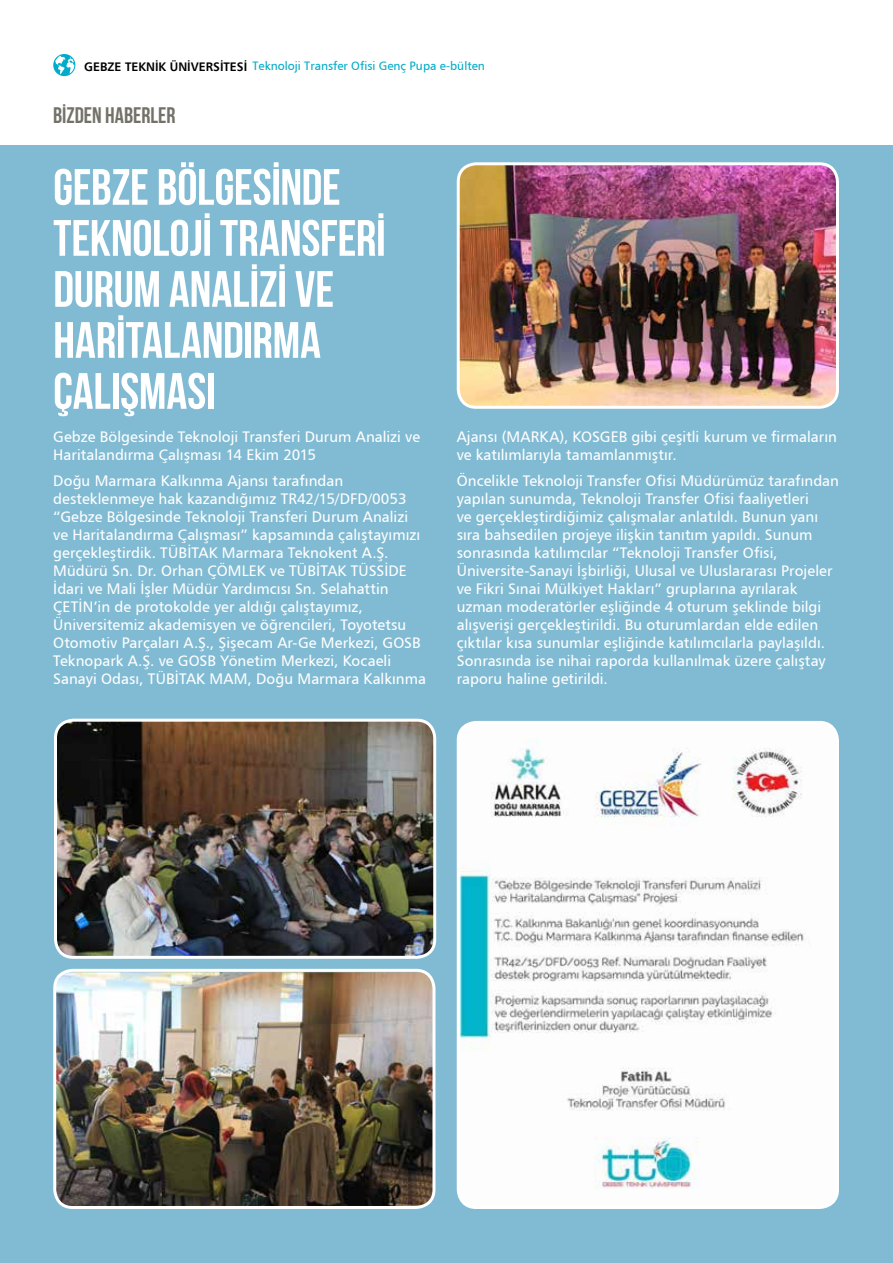
<style>
.page{position:relative;width:893px;height:1263px;background:#fff}
.page>*{position:absolute;margin:0;border:0;box-sizing:border-box;transform-origin:0 0}
.t1{font:700 51px/51px "Bebas Neue";letter-spacing:-.005em;color:#fff}
.t2{font:700 22.5px "Bebas Neue";letter-spacing:-.005em;color:#747268}
.t3{font:15px/18px "Humanist 777 BT Roman B";color:#fff}
.t4{font:12px "Humanist 777 BT Roman B";color:#00acc9}
.s1{font-family:"Humanist 777 BT Bold B";font-size:12.15px;color:#000}
</style>
<div class="page">
<div style="left:0;top:145px;width:893px;height:1118px;background:#81bbd3"></div>
<svg style="left:53px;top:54px;width:22px;height:22px"></svg>
<img style="left:458px;top:166px;width:377px;height:239px">
<div style="left:457px;top:162px;width:382px;height:247px;border:3px solid #fff;border-radius:18px"></div>
<img style="left:57px;top:972px;width:377px;height:235px">
<div style="left:53px;top:969px;width:382px;height:240px;border:3px solid #fff;border-radius:18px"></div>
<img style="left:56px;top:720px;width:379px;height:235px">
<div style="left:54px;top:719px;width:382px;height:240px;border:3px solid #fff;border-radius:18px"></div>
<img style="left:458px;top:722px;width:379px;height:485px">
<div style="left:457px;top:721px;width:382px;height:488px;border:3px solid #fff;border-radius:18px"></div>
<p class="t4" style="left:84px;top:59px;width:402px"><span class="s1">GEBZE TEKNİK ÜNİVERSİTESİ</span> Teknoloji Transfer Ofisi Genç Pupa e-bülten</p>
<h2 class="t2" style="left:53px;top:103px;width:124px">BİZDEN HABERLER</h2>
<h1 class="t1" style="left:53px;top:161px;width:334px">GEBZE BÖLGESİNDE<br>TEKNOLOJİ TRANSFERİ<br>DURUM ANALİZİ VE<br>HARİTALANDIRMA<br>ÇALIŞMASI</h1>
<p class="t3" style="left:53px;top:427px;width:368px">Gebze Bölgesinde Teknoloji Transferi Durum Analizi ve<br>Haritalandırma Çalışması 14 Ekim 2015</p>
<p class="t3" style="left:53px;top:472px;width:374px">Doğu Marmara Kalkınma Ajansı tarafından desteklenmeye hak kazandığımız TR42/15/DFD/0053 “Gebze Bölgesinde Teknoloji Transferi Durum Analizi ve Haritalandırma Çalışması” kapsamında çalıştayımızı gerçekleştirdik. TÜBİTAK Marmara Teknokent A.Ş.<br>Müdürü Sn. Dr. Orhan ÇÖMLEK ve TÜBİTAK TÜSSİDE İdari ve Mali İşler Müdür Yardımcısı Sn. Selahattin ÇETİN’in de protokolde yer aldığı çalıştayımız, Üniversitemiz akademisyen ve öğrencileri, Toyotetsu Otomotiv Parçaları A.Ş., Şişecam Ar-Ge Merkezi, GOSB Teknopark A.Ş. ve GOSB Yönetim Merkezi, Kocaeli Sanayi Odası, TÜBİTAK MAM, Doğu Marmara Kalkınma</p>
<p class="t3" style="left:457px;top:427px;width:382px">Ajansı (MARKA), KOSGEB gibi çeşitli kurum ve firmaların ve katılımlarıyla tamamlanmıştır.</p>
<p class="t3" style="left:457px;top:472px;width:384px">Öncelikle Teknoloji Transfer Ofisi Müdürümüz tarafından yapılan sunumda, Teknoloji Transfer Ofisi faaliyetleri<br>ve gerçekleştirdiğimiz çalışmalar anlatıldı. Bunun yanı sıra bahsedilen projeye ilişkin tanıtım yapıldı. Sunum sonrasında katılımcılar “Teknoloji Transfer Ofisi, Üniversite-Sanayi İşbirliği, Ulusal ve Uluslararası Projeler ve Fikri Sınai Mülkiyet Hakları” gruplarına ayrılarak uzman moderatörler eşliğinde 4 oturum şeklinde bilgi alışverişi gerçekleştirildi. Bu oturumlardan elde edilen çıktılar kısa sunumlar eşliğinde katılımcılarla paylaşıldı.<br>Sonrasında ise nihai raporda kullanılmak üzere çalıştay raporu haline getirildi.</p>
</div>
